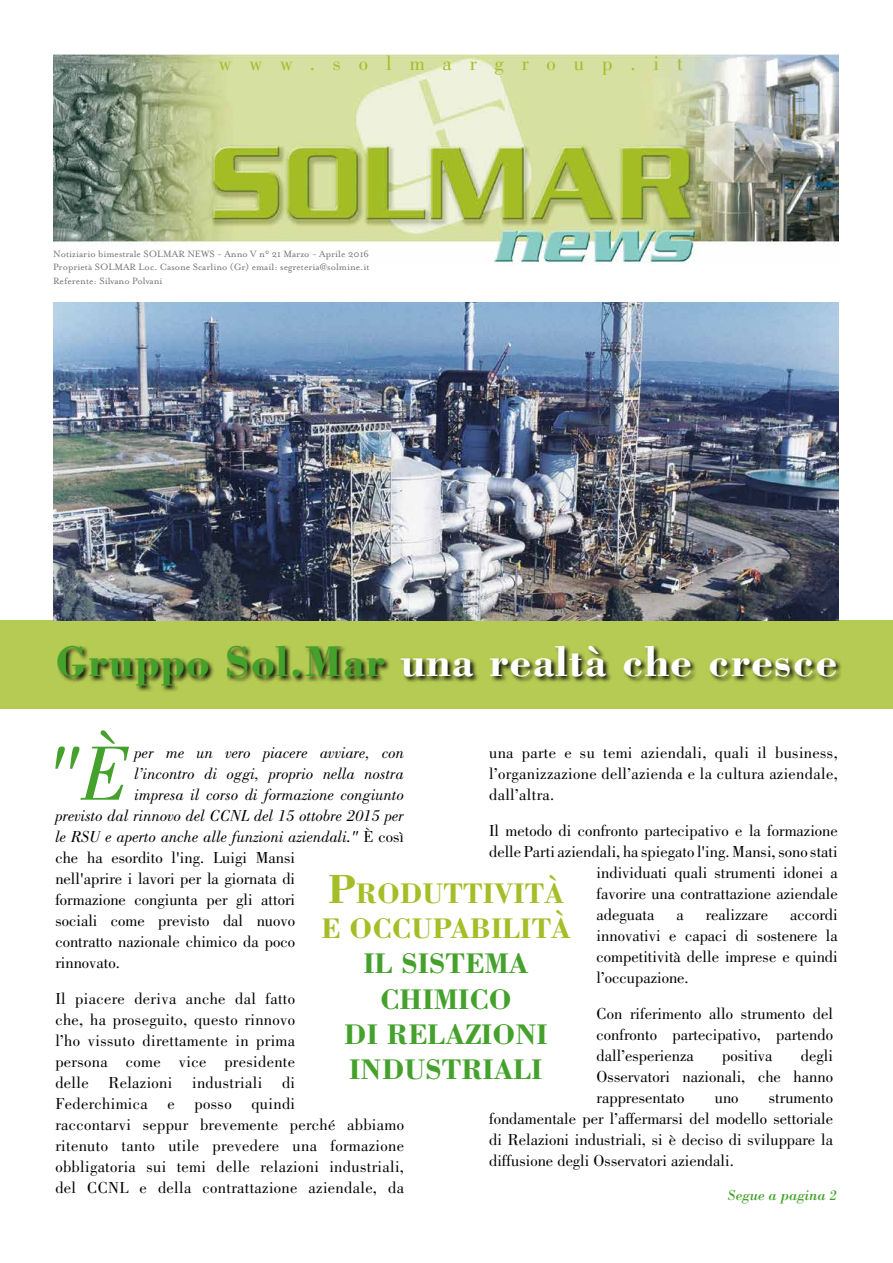
<style>
.page{position:relative;width:893px;height:1263px;background:#fff}
.page>*{position:absolute;margin:0;border:0;box-sizing:border-box;transform-origin:0 0}
.t1{font:italic 79.35px "Bodoni";color:#44a12b}
.t2{font:700 44.25px "Bodoni";letter-spacing:.02em;color:#fff}
.t3{font:700 29.25px/35.1px "Bodoni";color:#44a12b;text-align:center}
.t4{font:700 29.25px/35.1px "Bodoni";color:#a4be28}
.t5{font:20.85px "Bodoni";letter-spacing:.86em;color:#a4be28}
.t6{font:16.5px/21px "Bodoni";color:#000;text-align:justify}
.t7{font:16.5px/21px "Bodoni";letter-spacing:.02em;color:#000}
.t8{font:italic 16.5px "Bodoni";color:#000}
.t9{font:italic 15px "Bodoni";color:#44a12b}
.t10{font:10.5px/13.5px "Mrs Eaves Roman";color:#707172;text-align:justify}
.s1{color:#44a12b}
.s2{font-style:normal}
.s3{font-size:42px}
</style>
<div class="page">
<div style="left:0;top:621px;width:893px;height:88px;background:#b6cb53"></div>
<img style="left:53px;top:54px;width:786px;height:210px">
<div style="left:57px;top:645px;width:785px;height:47px;background:#000;opacity:.9"></div>
<img style="left:53px;top:303px;width:786px;height:318px">
<p class="t5" style="left:219px;top:52px;width:466px">www.solmargroup.it</p>
<p class="t10" style="left:53px;top:247px;width:318px">Notiziario bimestrale SOLMAR NEWS - Anno V n° 21 Marzo - Aprile 2016<br>Proprietà SOLMAR Loc. Casone Scarlino (Gr) email: segreteria@solmine.it Referente: Silvano Polvani</p>
<h2 class="t2" style="left:55px;top:633px;width:783px"><span class="s1">Gruppo Sol.Mar</span> una realtà che cresce</h2>
<h1 class="t1" style="left:45px;top:729px;width:85px">"È</h1>
<p class="t6" style="left:489px;top:742px;width:350px">una parte e su temi aziendali, quali il business, l’organizzazione dell’azienda e la cultura aziendale, dall’altra.</p>
<p class="t6" style="left:489px;top:820px;width:350px">Il metodo di confronto partecipativo e la formazione</p>
<p class="t6" style="left:489px;top:841px;width:350px">delle Parti aziendali, ha spiegato l'ing. Mansi, sono stati</p>
<p class="t6" style="left:597px;top:862px;width:243px">individuati quali strumenti idonei a</p>
<p class="t6" style="left:597px;top:883px;width:243px">favorire una contrattazione aziendale</p>
<p class="t6" style="left:597px;top:904px;width:59px">adeguata</p>
<p class="t6" style="left:676px;top:904px;width:9px">a</p>
<p class="t6" style="left:706px;top:904px;width:64px">realizzare</p>
<p class="t8" style="left:135px;top:743px;width:271px">per me un vero piacere avviare, con</p>
<p class="t8" style="left:135px;top:764px;width:271px">l’incontro di oggi, proprio nella nostra</p>
<p class="t8" style="left:135px;top:785px;width:271px">impresa il corso di formazione congiunto</p>
<p class="t8" style="left:55px;top:806px;width:350px">previsto dal rinnovo del CCNL del 15 ottobre 2015 per</p>
<p class="t8" style="left:55px;top:827px;width:350px">le RSU e aperto anche alle funzioni aziendali." <span class="s2">È così</span></p>
<p class="t6" style="left:55px;top:847px;width:241px">che ha esordito l'ing. Luigi Mansi</p>
<p class="t6" style="left:55px;top:868px;width:241px">nell'aprire i lavori per la giornata di</p>
<p class="t6" style="left:55px;top:889px;width:241px">formazione congiunta per gli attori</p>
<p class="t6" style="left:55px;top:910px;width:241px">sociali come previsto dal nuovo</p>
<p class="t6" style="left:55px;top:931px;width:241px">contratto nazionale chimico da poco</p>
<p class="t6" style="left:55px;top:952px;width:66px">rinnovato.</p>
<p class="t7" style="left:55px;top:988px;width:350px">Il piacere deriva anche dal fatto<br>che, ha proseguito, questo rinnovo<br>l’ho vissuto direttamente in prima<br>persona come vice presidente<br>delle Relazioni industriali di<br>Federchimica e posso quindi<br>raccontarvi seppur brevemente perché abbiamo ritenuto tanto utile prevedere una formazione obbligatoria sui temi delle relazioni industriali, del CCNL e della contrattazione aziendale, da</p>
<h3 class="t4" style="left:321px;top:875px;width:251px"><span class="s3">P</span>RODUTTIVITÀ<br>E OCCUPABILITÀ</h3>
<h3 class="t3" style="left:344px;top:945px;width:205px">IL SISTEMA<br>CHIMICO<br>DI RELAZIONI<br>INDUSTRIALI</h3>
<p class="t6" style="left:597px;top:904px;width:243px;text-indent:194px">accordi innovativi e capaci di sostenere la competitività delle imprese e quindi l’occupazione.</p>
<p class="t6" style="left:597px;top:1003px;width:238px">Con riferimento allo strumento del confronto partecipativo, partendo dall’esperienza</p>
<p class="t6" style="left:597px;top:1045px;width:238px;text-indent:204px">degli Osservatori nazionali, che hanno rappresentato</p>
<p class="t6" style="left:722px;top:1045px;width:52px">positiva</p>
<p class="t6" style="left:489px;top:1087px;width:345px;text-indent:280px">strumento fondamentale per l’affermarsi del modello settoriale di Relazioni industriali, si è deciso di sviluppare la diffusione degli Osservatori aziendali.</p>
<p class="t6" style="left:715px;top:1087px;width:25px">uno</p>
<p class="t9" style="left:727px;top:1186px;width:111px">Segue a pagina 2</p>
</div>
